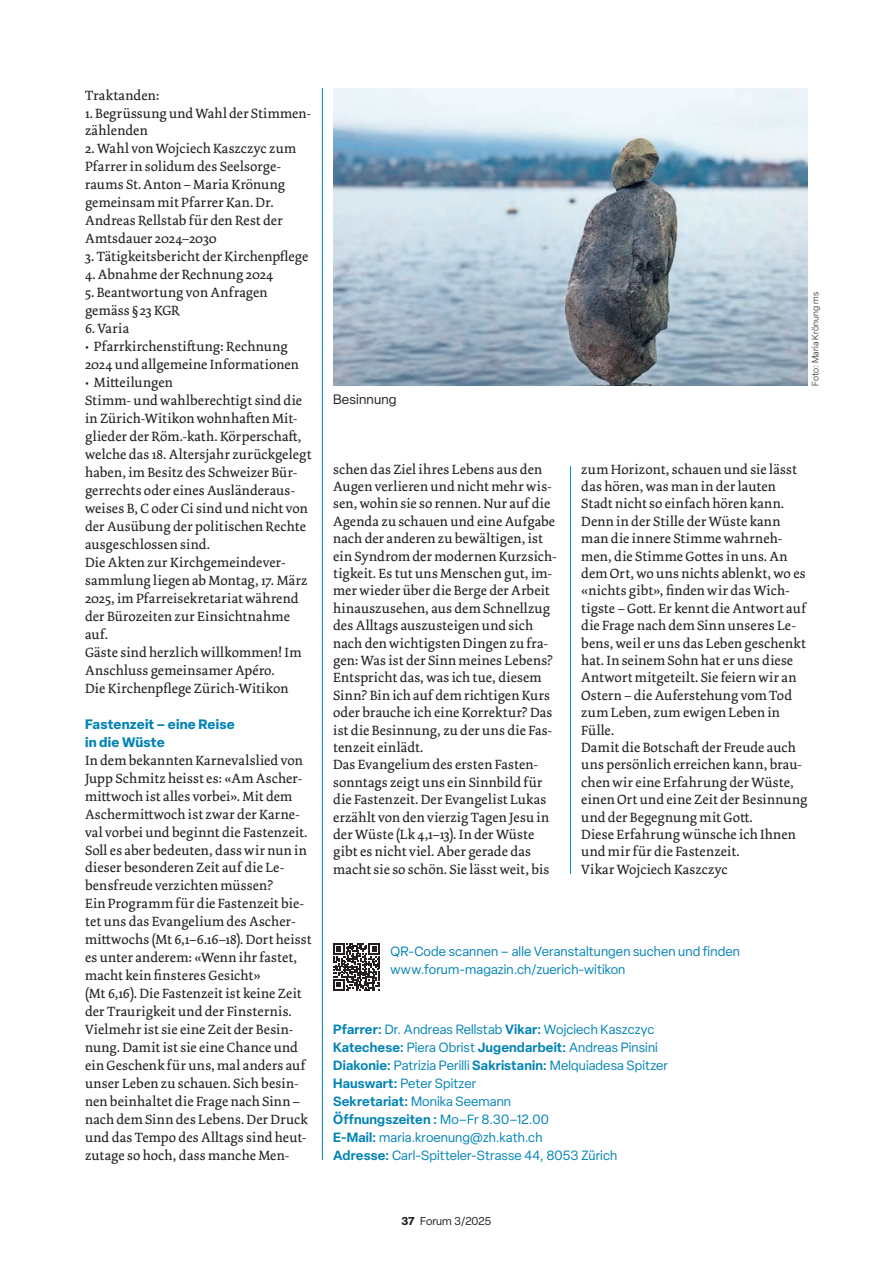
<style>
.page{position:relative;width:893px;height:1263px;background:#fff}
.page>*{position:absolute;margin:0;border:0;box-sizing:border-box;transform-origin:0 0}
.t1{font:14.1px/18px "Dolly Pro";letter-spacing:.005em;color:#231f20}
.t2{font:700 13.5px/18px "Elza";letter-spacing:.015em;color:#0083b6}
.t3{font:13.5px "Elza";letter-spacing:.015em;color:#231f20}
.t4{font:13.2px/18px "Elza";letter-spacing:.01em;color:#0083b6}
.t5{font:11.25px "Elza";color:#231f20}
.t6{font:300 9px "Elza";letter-spacing:.02em;color:#231f20}
.s1{font-weight:600}
.s2{font-weight:700}
</style>
<div class="page">
<hr style="left:322px;top:88px;width:1px;height:1072px;background:#0083b6">
<hr style="left:570px;top:466px;width:1px;height:408px;background:#0083b6">
<img style="left:333px;top:88px;width:475px;height:298px">
<svg style="left:333px;top:943px;width:47px;height:47px"></svg>
<p class="t1" style="left:85px;top:86px;width:76px">Traktanden:</p>
<p class="t1" style="left:85px;top:104px;width:228px">1. Begrüssung und Wahl der Stimmen&shy;zählenden</p>
<p class="t1" style="left:85px;top:140px;width:213px">2. Wahl von Wojciech Kaszczyc zum<br>Pfarrer in solidum des Seelsorge&shy;raums St.Anton – Maria Krönung gemeinsam mit Pfarrer Kan. Dr.<br>Andreas Rellstab für den Rest der<br>Amtsdauer 2024–2030</p>
<p class="t1" style="left:85px;top:248px;width:225px">3. Tätigkeitsbericht der Kirchenpflege</p>
<p class="t1" style="left:85px;top:266px;width:190px">4. Abnahme der Rechnung 2024</p>
<p class="t1" style="left:85px;top:284px;width:184px">5. Beantwortung von Anfragen gemäss §23 KGR</p>
<p class="t1" style="left:85px;top:320px;width:46px">6. Varia</p>
<p class="t1" style="left:85px;top:338px;width:215px">• Pfarrkirchenstiftung: Rechnung<br>2024 und allgemeine Informationen</p>
<p class="t1" style="left:85px;top:373px;width:228px">• Mitteilungen<br>Stimm- und wahlberechtigt sind die in Zürich-Witikon wohnhaften Mit&shy;glieder der Röm.-kath. Körperschaft, welche das 18. Altersjahr zurückgelegt haben, im Besitz des Schweizer Bür&shy;gerrechts oder eines Ausländeraus&shy;weises B, C oder Ci sind und nicht von der Ausübung der politischen Rechte ausgeschlossen sind.<br>Die Akten zur Kirchgemeindever&shy;sammlung liegen ab Montag, 17. März<br>2025, im Pfarreisekretariat während der Bürozeiten zur Einsichtnahme auf.<br>Gäste sind herzlich willkommen! Im<br>Anschluss gemeinsamer Apéro.<br>Die Kirchenpflege Zürich-Witikon</p>
<p class="t2" style="left:85px;top:714px;width:151px">Fastenzeit – eine Reise in die Wüste</p>
<p class="t1" style="left:85px;top:751px;width:228px">In dem bekannten Karnevalslied von Jupp Schmitz heisst es: «Am Ascher&shy;mittwoch ist alles vorbei». Mit dem Aschermittwoch ist zwar der Karne&shy;val vorbei und beginnt die Fastenzeit.<br>Soll es aber bedeuten, dass wir nun in dieser besonderen Zeit auf die Le&shy;bensfreude verzichten müssen?<br>Ein Programm für die Fastenzeit bie&shy;tet uns das Evangelium des Ascher&shy;mittwochs (Mt 6,1–6.16–18). Dort heisst es unter anderem: «Wenn ihr fastet, macht kein finsteres Gesicht»<br>(Mt 6,16). Die Fastenzeit ist keine Zeit der Traurigkeit und der Finsternis.<br>Vielmehr ist sie eine Zeit der Besin&shy;nung. Damit ist sie eine Chance und ein Geschenk für uns, mal anders auf unser Leben zu schauen. Sich besin&shy;nen beinhaltet die Frage nach Sinn – nach dem Sinn des Lebens. Der Druck und das Tempo des Alltags sind heut&shy;zutage so hoch, dass manche Men-</p>
<p class="t3" style="left:333px;top:390px;width:65px">Besinnung</p>
<p class="t6" style="left:810px;top:386px;width:95px;rotate:-90deg">Foto: Maria Krönung ms</p>
<p class="t1" style="left:333px;top:460px;width:225px;line-height:17.4px">schen das Ziel ihres Lebens aus den Augen verlieren und nicht mehr wis&shy;sen, wohin sie so rennen. Nur auf die Agenda zu schauen und eine Aufgabe nach der anderen zu bewältigen, ist ein Syndrom der modernen Kurzsich&shy;tigkeit. Es tut uns Menschen gut, im&shy;mer wieder über die Berge der Arbeit hinauszusehen, aus dem Schnellzug des Alltags auszusteigen und sich nach den wichtigsten Dingen zu fra&shy;gen: Was ist der Sinn meines Lebens?<br>Entspricht das, was ich tue, diesem Sinn? Bin ich auf dem richtigen Kurs oder brauche ich eine Korrektur? Das ist die Besinnung, zu der uns die Fas&shy;tenzeit einlädt.<br>Das Evangelium des ersten Fasten&shy;sonntags zeigt uns ein Sinnbild für die Fastenzeit. Der Evangelist Lukas erzählt von den vierzig Tagen Jesu in der Wüste (Lk 4,1–13). In der Wüste gibt es nicht viel. Aber gerade das macht sie so schön. Sie lässt weit, bis</p>
<p class="t1" style="left:581px;top:460px;width:228px;line-height:17.4px">zum Horizont, schauen und sie lässt das hören, was man in der lauten<br>Stadt nicht so einfach hören kann.<br>Denn in der Stille der Wüste kann man die innere Stimme wahrneh&shy;men, die Stimme Gottes in uns. An dem Ort, wo uns nichts ablenkt, wo es «nichts gibt», finden wir das Wich&shy;tigste – Gott. Er kennt die Antwort auf die Frage nach dem Sinn unseres Le&shy;bens, weil er uns das Leben geschenkt hat. In seinem Sohn hat er uns diese<br>Antwort mitgeteilt. Sie feiern wir an<br>Ostern – die Auferstehung vom Tod zum Leben, zum ewigen Leben in<br>Fülle.<br>Damit die Botschaft der Freude auch uns persönlich erreichen kann, brau&shy;chen wir eine Erfahrung der Wüste, einen Ort und eine Zeit der Besinnung und der Begegnung mit Gott.<br>Diese Erfahrung wünsche ich Ihnen und mir für die Fastenzeit.<br>Vikar Wojciech Kaszczyc</p>
<p class="t4" style="left:391px;top:942px;width:351px">QR-Code scannen – alle Veranstaltungen suchen und finden www.forum-magazin.ch/zuerich-witikon</p>
<p class="t4" style="left:333px;top:1020px;width:336px"><span class="s1">Pfarrer:</span> Dr. Andreas Rellstab <span class="s1">Vikar:</span> Wojciech Kaszczyc <span class="s1">Katechese:</span> Piera Obrist <span class="s1">Jugendarbeit:</span> Andreas Pinsini <span class="s1">Diakonie:</span> Patrizia Perilli <span class="s1">Sakristanin:</span> Melquiadesa Spitzer <span class="s1">Hauswart:</span> Peter Spitzer<br><span class="s1">Sekretariat:</span> Monika Seemann<br><span class="s1">Öffnungszeiten :</span> Mo–Fr 8.30–12.00<br><span class="s1">E-Mail:</span> maria.kroenung@zh.kath.ch<br><span class="s1">Adresse:</span> Carl-Spitteler-Strasse 44, 8053 Zürich</p>
<p class="t5" style="left:401px;top:1213px;width:91px"><span class="s2">37</span> Forum 3/2025</p>
</div>
